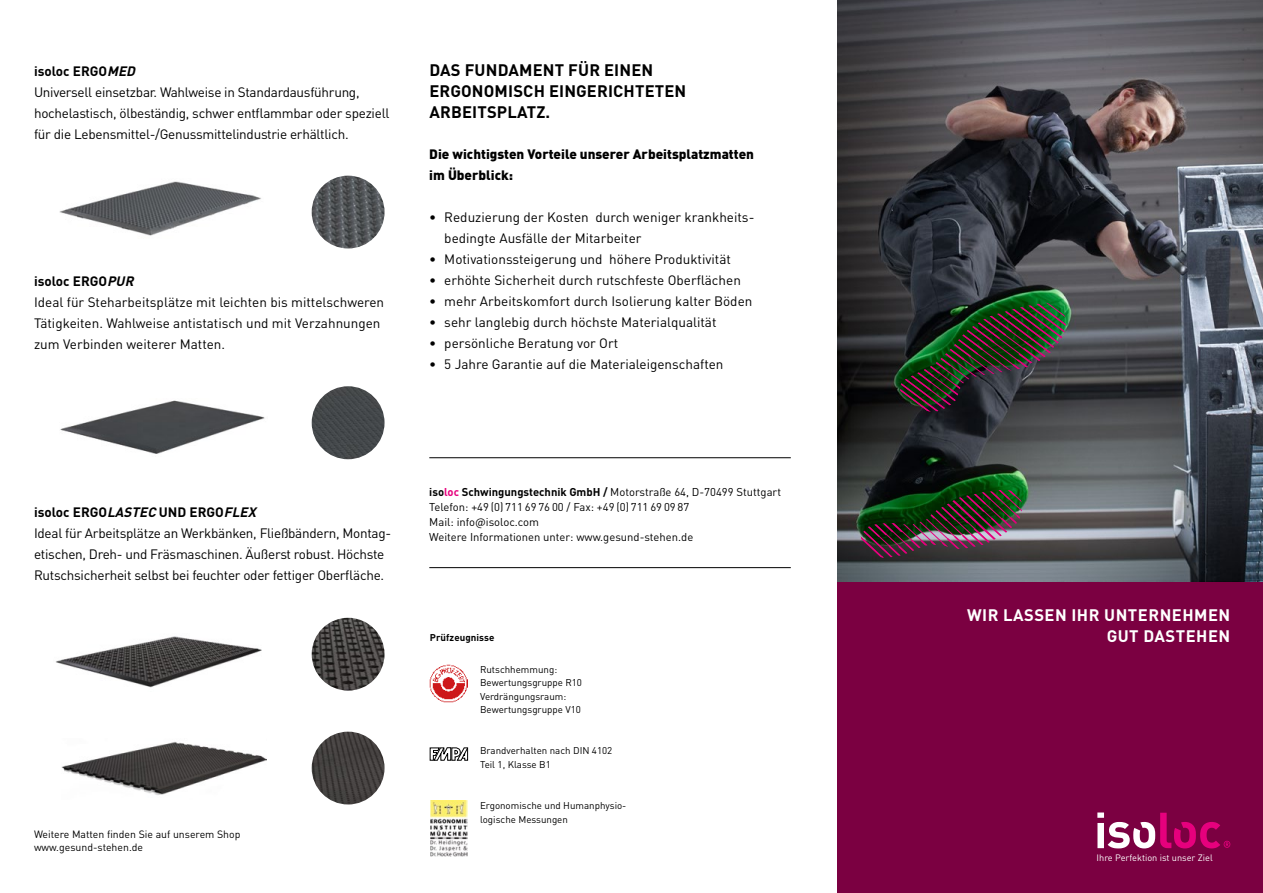
<style>
.page{position:relative;width:1263px;height:893px;background:#fff}
.page>*{position:absolute;margin:0;border:0;box-sizing:border-box;transform-origin:0 0}
.t1{font:700 16.5px/21px "DIN Pro";letter-spacing:.01em;color:#000}
.t2{font:700 16.5px/21px "DIN Pro";letter-spacing:.03em;color:#fff;text-align:right}
.t3{font:13.5px/21px "DIN Pro";letter-spacing:-.005em;color:#000}
.t4{font:900 13.5px/21px "DIN Pro";color:#000}
.t5{font:11.25px/15px "DIN Pro";color:#000}
.t6{font:10.5px/13.5px "DIN Pro";color:#000}
.t7{font:9.75px/13.5px "DIN Pro";color:#000}
.t8{font:700 9.75px "DIN Pro";letter-spacing:.005em;color:#000}
.t9{font:9.15px "DIN Pro";color:#fff}
.s1{font-weight:700}
.s2{font-weight:700;font-style:italic}
.s3{font-weight:700;color:#e6007d}
</style>
<div class="page">
<div style="left:838px;top:579px;width:425px;height:314px;background:#7b0041"></div>
<img style="left:55px;top:636px;width:207px;height:52px">
<img style="left:60px;top:400px;width:205px;height:54px">
<img style="left:59px;top:181px;width:202px;height:55px">
<img style="left:430px;top:665px;width:37px;height:37px">
<img style="left:430px;top:801px;width:37px;height:55px">
<svg style="left:430px;top:747px;width:38px;height:14px"></svg>
<hr style="left:429px;top:457px;width:362px;height:1px;background:#000">
<hr style="left:429px;top:567px;width:362px;height:1px;background:#000">
<img style="left:62px;top:742px;width:205px;height:53px">
<img style="left:312px;top:176px;width:72px;height:72px;border-radius:36px">
<img style="left:312px;top:618px;width:72px;height:73px;border-radius:36px">
<img style="left:312px;top:732px;width:72px;height:72px;border-radius:36px">
<img style="left:312px;top:386px;width:72px;height:73px;border-radius:36px">
<svg style="left:1097px;top:812px;width:133px;height:36px"></svg>
<img style="left:838px;top:0;width:425px;height:582px">
<img style="left:898px;top:303px;width:171px;height:109px">
<img style="left:861px;top:490px;width:162px;height:69px">
<p class="t3" style="left:34px;top:60px;width:357px"><span class="s1">isoloc ERGO</span><span class="s2">MED<br></span>Universell einsetzbar. Wahlweise in Standardausführung, hochelastisch, ölbeständig, schwer entflammbar oder speziell für die Lebensmittel-/Genussmittelindustrie erhältlich.</p>
<p class="t3" style="left:34px;top:270px;width:352px"><span class="s1">isoloc ERGO</span><span class="s2">PUR<br></span>Ideal für Steharbeitsplätze mit leichten bis mittelschweren Tätigkeiten. Wahlweise antistatisch und mit Verzahnungen zum Verbinden weiterer Matten.</p>
<p class="t1" style="left:429px;top:59px;width:258px">DAS FUNDAMENT FÜR EINEN<br>ERGONOMISCH EINGERICHTETEN<br>ARBEITSPLATZ.</p>
<p class="t4" style="left:429px;top:143px;width:326px">Die wichtigsten Vorteile unserer Arbeitsplatzmatten im Überblick:</p>
<p class="t3" style="left:444px;top:206px;width:312px;text-indent:-15px">• Reduzierung der Kosten durch weniger krankheits&shy;bedingte Ausfälle der Mitarbeiter</p>
<p class="t3" style="left:429px;top:248px;width:303px">• Motivationssteigerung und höhere Produktivität</p>
<p class="t3" style="left:429px;top:269px;width:313px">• erhöhte Sicherheit durch rutschfeste Oberflächen</p>
<p class="t3" style="left:429px;top:290px;width:325px">• mehr Arbeitskomfort durch Isolierung kalter Böden</p>
<p class="t3" style="left:429px;top:311px;width:289px">• sehr langlebig durch höchste Materialqualität</p>
<p class="t3" style="left:429px;top:332px;width:190px">• persönliche Beratung vor Ort</p>
<p class="t3" style="left:429px;top:353px;width:296px">• 5 Jahre Garantie auf die Materialeigenschaften</p>
<p class="t3" style="left:34px;top:501px;width:359px"><span class="s1">isoloc ERGO</span><span class="s2">LASTEC</span> <span class="s1">UND ERGO</span><span class="s2">FLEX<br></span>Ideal für Arbeitsplätze an Werkbänken, Fließbändern, Montag&shy;etischen, Dreh- und Fräsmaschinen. Äußerst robust. Höchste Rutschsicherheit selbst bei feuchter oder fettiger Oberfläche.</p>
<p class="t6" style="left:34px;top:827px;width:208px">Weitere Matten finden Sie auf unserem Shop www.gesund-stehen.de</p>
<p class="t5" style="left:429px;top:484px;width:353px"><span class="s1">iso</span><span class="s3">loc</span> <span class="s1">Schwingungstechnik GmbH /</span> Motorstraße 64, D-70499 Stuttgart Telefon: +49 (0) 711 69 76 00 / Fax: +49 (0) 711 69 09 87<br>Mail: info@isoloc.com<br>Weitere Informationen unter: www.gesund-stehen.de</p>
<p class="t8" style="left:430px;top:631px;width:66px">Prüfzeugnisse</p>
<p class="t7" style="left:480px;top:662px;width:103px">Rutschhemmung:<br>Bewertungsgruppe R10<br>Verdrängungsraum:<br>Bewertungsgruppe V10</p>
<p class="t7" style="left:480px;top:744px;width:134px">Brandverhalten nach DIN 4102<br>Teil 1, Klasse B1</p>
<p class="t7" style="left:480px;top:799px;width:148px">Ergonomische und Humanphysio&shy;logische Messungen</p>
<p class="t2" style="left:967px;top:604px;width:265px">WIR LASSEN IHR UNTERNEHMEN<br>GUT DASTEHEN</p>
<p class="t9" style="left:1096px;top:851px;width:118px">Ihre Perfektion ist unser Ziel</p>
</div>
